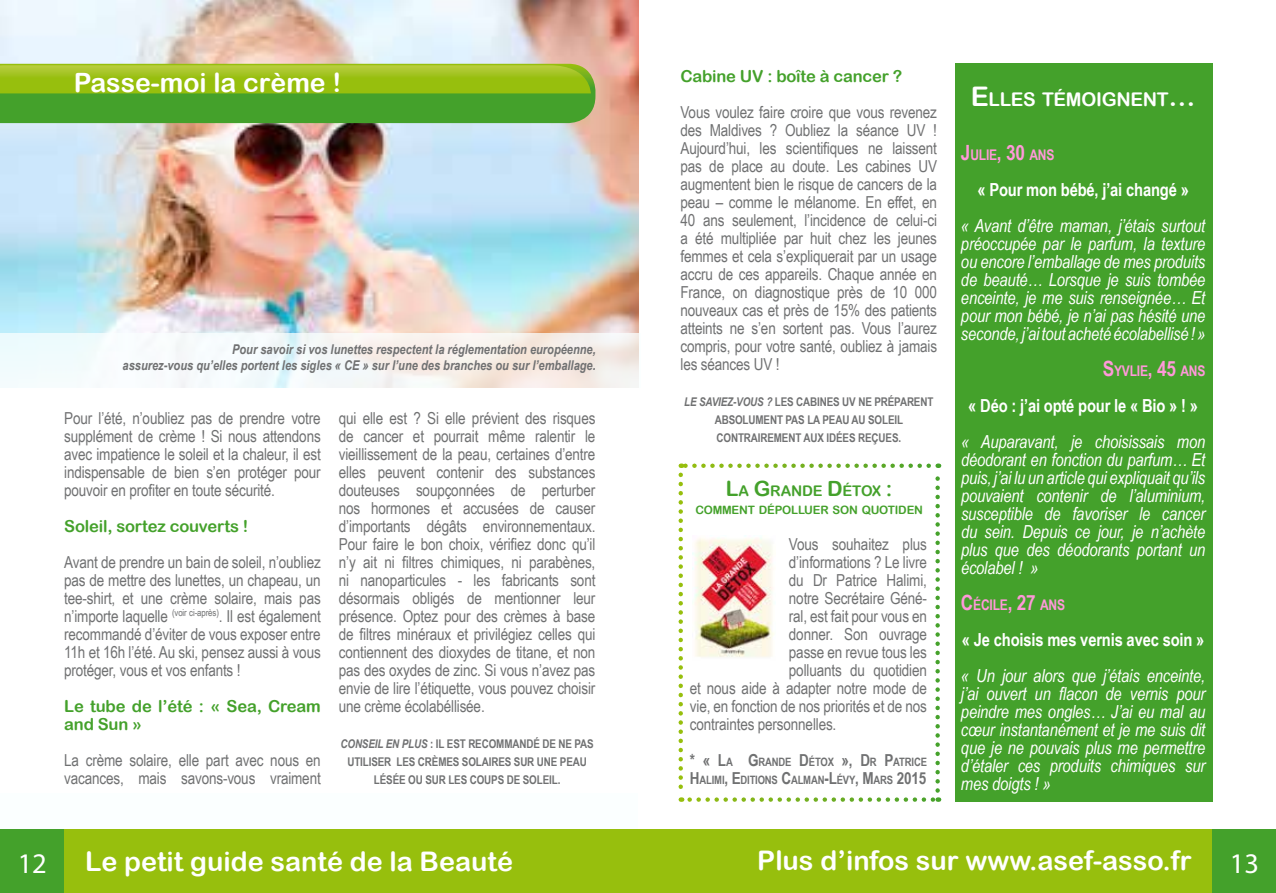
<style>
.page{position:relative;width:1276px;height:893px;background:#fff}
.page>*{position:absolute;margin:0;border:0;box-sizing:border-box;transform-origin:0 0}
.t1{font:28.5px "Myriad Pro";color:#fff}
.t2{font:27px "Arial Rounded MT Bold";color:#fff}
.t3{font:26.7px "Arial Rounded MT Bold";color:#fff}
.t4{font:18.9px "Arial Rounded MT Bold";letter-spacing:-.015em;color:#fff}
.t5{font:italic 18px/18px "Arial Narrow";letter-spacing:-.01em;color:#fff;text-align:justify}
.t6{font:700 18px "Arial Narrow";letter-spacing:-.01em;color:#fff}
.t7{font:16.5px/18px "Arial Narrow";letter-spacing:-.01em;color:#707172;text-align:justify}
.t8{font:16.5px/18px "Arial Rounded MT Bold";letter-spacing:-.01em;color:#44a12b}
.t9{font:700 14.7px "Arial Narrow";letter-spacing:-.015em;color:#ff98d9}
.t10{font:14.7px "Arial Rounded MT Bold";letter-spacing:-.015em;color:#44a12b}
.t11{font:italic 700 13.5px/16.2px "Arial Narrow";color:#707172;text-align:right}
.t12{font:700 12px/18px "Arial Narrow";letter-spacing:-.01em;color:#707172}
.t13{font:italic 700 12px "Arial Narrow";letter-spacing:-.01em;color:#707172}
.t14{font:700 11.55px/18px "Arial Narrow";letter-spacing:-.015em;color:#707172}
.t15{font:11.55px "Arial Rounded MT Bold";letter-spacing:-.015em;color:#44a12b}
.s1{font-style:italic}
.s2{font-size:21px}
.s3{font-size:16.5px}
.s4{font-size:27px}
</style>
<div class="page">
<div style="left:64px;top:829px;width:574px;height:64px;background:#97bf0d"></div>
<div style="left:638px;top:829px;width:574px;height:64px;background:#97bf0d"></div>
<div style="left:0;top:829px;width:64px;height:64px;background:#44a12b"></div>
<div style="left:1212px;top:829px;width:64px;height:64px;background:#44a12b"></div>
<img style="left:0;top:0;width:638px;height:334px">
<div style="left:0;top:793px;width:638px;height:36px;background:#faffff"></div>
<svg style="left:678px;top:475px;width:5px;height:327px"></svg>
<svg style="left:689px;top:797px;width:249px;height:5px"></svg>
<svg style="left:935px;top:463px;width:5px;height:328px"></svg>
<svg style="left:681px;top:463px;width:247px;height:5px"></svg>
<img style="left:692px;top:537px;width:82px;height:121px">
<svg style="left:0;top:64px;width:595px;height:59px;background:#71b123"></svg>
<svg style="left:0;top:334px;width:639px;height:54px;fill:#f5f7f9"></svg>
<div style="left:955px;top:64px;width:257px;height:738px;background:#44a12b"></div>
<h3 class="t3" style="left:74px;top:66px;width:269px">Passe-moi la crème !</h3>
<p class="t11" style="left:123px;top:341px;width:475px">Pour savoir si vos lunettes respectent la réglementation européenne,<br>assurez-vous qu’elles portent les sigles « CE » sur l’une des branches ou sur l’emballage.</p>
<p class="t7" style="left:64px;top:408px;width:258px">Pour l’été, n’oubliez pas de prendre votre supplément de crème ! Si nous attendons avec impatience le soleil et la chaleur, il est indispensable de bien s’en protéger pour pouvoir en profiter en toute sécurité.</p>
<p class="t8" style="left:64px;top:517px;width:186px">Soleil, sortez couverts !</p>
<p class="t7" style="left:64px;top:552px;width:258px">Avant de prendre un bain de soleil, n’oubliez pas de mettre des lunettes, un chapeau, un tee-shirt, et une crème solaire, mais pas n’importe laquelle <sup>(voir</sup> <sup>ci-après)</sup>. Il est également recommandé d’éviter de vous exposer entre 11h et 16h l’été. Au ski, pensez aussi à vous protéger, vous et vos enfants !</p>
<p class="t8" style="left:64px;top:697px;width:258px">Le tube de l’été : « Sea, Cream and Sun »</p>
<p class="t7" style="left:64px;top:750px;width:258px">La crème solaire, elle part avec nous en vacances, mais savons-vous vraiment</p>
<p class="t7" style="left:339px;top:408px;width:258px">qui elle est ? Si elle prévient des risques de cancer et pourrait même ralentir le vieillissement de la peau, certaines d’entre elles peuvent contenir des substances douteuses soupçonnées de perturber nos hormones et accusées de causer d’importants dégâts environnementaux.<br>Pour faire le bon choix, vérifiez donc qu’il n’y ait ni filtres chimiques, ni parabènes, ni nanoparticules - les fabricants sont désormais obligés de mentionner leur présence. Optez pour des crèmes à base de filtres minéraux et privilégiez celles qui contiennent des dioxydes de titane, et non pas des oxydes de zinc. Si vous n’avez pas envie de lire l’étiquette, vous pouvez choisir une crème écolabéllisée.</p>
<p class="t13" style="left:340px;top:734px;width:28px">conseil</p>
<p class="t12" style="left:386px;top:734px;width:119px"><span class="s1">en plus</span> : IL EST RECOMMA</p>
<p class="t12" style="left:519px;top:734px;width:63px">NDÉ DE NE PAS</p>
<p class="t12" style="left:347px;top:752px;width:241px">UTILISER LES CRÈMES SOLAIRES SUR UNE PEAU</p>
<p class="t12" style="left:374px;top:770px;width:188px">LÉSÉE OU SUR LES COUPS DE SOLEIL.</p>
<p class="t8" style="left:680px;top:67px;width:223px">Cabine UV : boîte à cancer ?</p>
<p class="t7" style="left:680px;top:102px;width:258px">Vous voulez faire croire que vous revenez des Maldives ? Oubliez la séance UV !<br>Aujourd’hui, les scientifiques ne laissent pas de place au doute. Les cabines UV augmentent bien le risque de cancers de la peau – comme le mélanome. En effet, en 40 ans seulement, l’incidence de celui-ci a été multipliée par huit chez les jeunes femmes et cela s’expliquerait par un usage accru de ces appareils. Chaque année en France, on diagnostique près de 10 000 nouveaux cas et près de 15% des patients atteints ne s’en sortent pas. Vous l’aurez compris, pour votre santé, oubliez à jamais les séances UV !</p>
<p class="t13" style="left:684px;top:392px;width:22px">Le saviez</p>
<p class="t12" style="left:714px;top:392px;width:220px;text-indent:18px"><span class="s1">-vous ?</span> LES CABINES UV NE PRÉPARENT<br>ABSOLUMENT PAS</p>
<p class="t12" style="left:716px;top:410px;width:186px;text-align:right">LA PEAU AU SOLEIL<br>CONTRAIREMENT AUX IDÉES REÇUES.</p>
<p class="t10" style="left:726px;top:482px;width:168px"><span class="s2">L</span>A <span class="s2">G</span> RANDE <span class="s2">D</span> ÉTOX <span class="s2">:</span></p>
<p class="t15" style="left:695px;top:503px;width:229px">COMMENT DÉPOLLUER SON QUOTIDEN</p>
<p class="t7" style="left:789px;top:534px;width:139px">Vous souhaitez plus</p>
<p class="t7" style="left:789px;top:552px;width:139px">d’informations ? Le livre</p>
<p class="t7" style="left:789px;top:570px;width:139px">du Dr Patrice Halimi,</p>
<p class="t7" style="left:789px;top:588px;width:139px">notre Secrétaire Géné-</p>
<p class="t7" style="left:789px;top:606px;width:139px">ral, est fait pour vous en</p>
<p class="t7" style="left:789px;top:624px;width:139px">donner. Son ouvrage</p>
<p class="t7" style="left:789px;top:642px;width:139px">passe en revue tous les</p>
<p class="t7" style="left:789px;top:660px;width:139px">polluants du quotidien</p>
<p class="t7" style="left:690px;top:678px;width:238px">et nous aide à adapter notre mode de</p>
<p class="t7" style="left:690px;top:696px;width:239px">vie, en fonction de nos priorités et de nos</p>
<p class="t7" style="left:690px;top:714px;width:148px">contraintes personnelles.</p>
<p class="t14" style="left:690px;top:752px;width:239px"><span class="s3">* « L</span>A <span class="s3">G</span>RANDE <span class="s3">D</span>ÉTOX <span class="s3">», D</span>R <span class="s3">P</span>ATRICE<br><span class="s3">H</span>ALIMI<span class="s3">, E</span>DITIONS <span class="s3">C</span>ALMAN<span class="s3">-L</span>ÉVY<span class="s3">, M</span>ARS <span class="s3">2015</span></p>
<p class="t4" style="left:971px;top:89px;width:226px"><span class="s4">E</span>LLES TÉMOIGNENT<span class="s4">…</span></p>
<p class="t9" style="left:961px;top:144px;width:95px"><span class="s2">J</span>ULIE<span class="s2">, 30</span> ANS</p>
<p class="t6" style="left:977px;top:176px;width:213px">« POUR MON BÉBÉ, J’AI CHANGÉ »</p>
<p class="t5" style="left:961px;top:217px;width:246px">« Avant d’être maman, j’étais surtout préoccupée par le parfum, la texture ou encore l’emballage de mes produits de beauté… Lorsque je suis tombée enceinte, je me suis renseignée… Et pour mon bébé, je n’ai pas hésité une seconde, j’ai tout acheté écolabellisé ! »</p>
<p class="t9" style="left:1102px;top:360px;width:104px"><span class="s2">S</span>YVLIE<span class="s2">, 45</span> ANS</p>
<p class="t6" style="left:968px;top:392px;width:231px">« DÉO : J’AI OPTÉ POUR LE « BIO » ! »</p>
<p class="t5" style="left:961px;top:433px;width:246px">« Auparavant, je choisissais mon déodorant en fonction du parfum… Et puis, j’ai lu un article qui expliquait qu’ils pouvaient contenir de l’aluminium, susceptible de favoriser le cancer du sein. Depuis ce jour, je n’achète plus que des déodorants portant un écolabel ! »</p>
<p class="t9" style="left:961px;top:594px;width:106px"><span class="s2">C</span>ÉCILE<span class="s2">, 27</span> ANS</p>
<p class="t6" style="left:962px;top:626px;width:244px">« JE CHOISIS MES VERNIS AVEC SOIN »</p>
<p class="t5" style="left:961px;top:667px;width:246px">« Un jour alors que j’étais enceinte, j’ai ouvert un flacon de vernis pour peindre mes ongles… J’ai eu mal au cœur instantanément et je me suis dit que je ne pouvais plus me permettre d’étaler ces produits chimiques sur mes doigts ! »</p>
<h1 class="t1" style="left:18px;top:845px;width:31px">12</h1>
<h2 class="t2" style="left:85px;top:845px;width:429px">Le petit guide santé de la Beauté</h2>
<h2 class="t2" style="left:757px;top:845px;width:436px">Plus d’infos sur www.asef-asso.fr</h2>
<h1 class="t1" style="left:1230px;top:845px;width:31px">13</h1>
</div>
